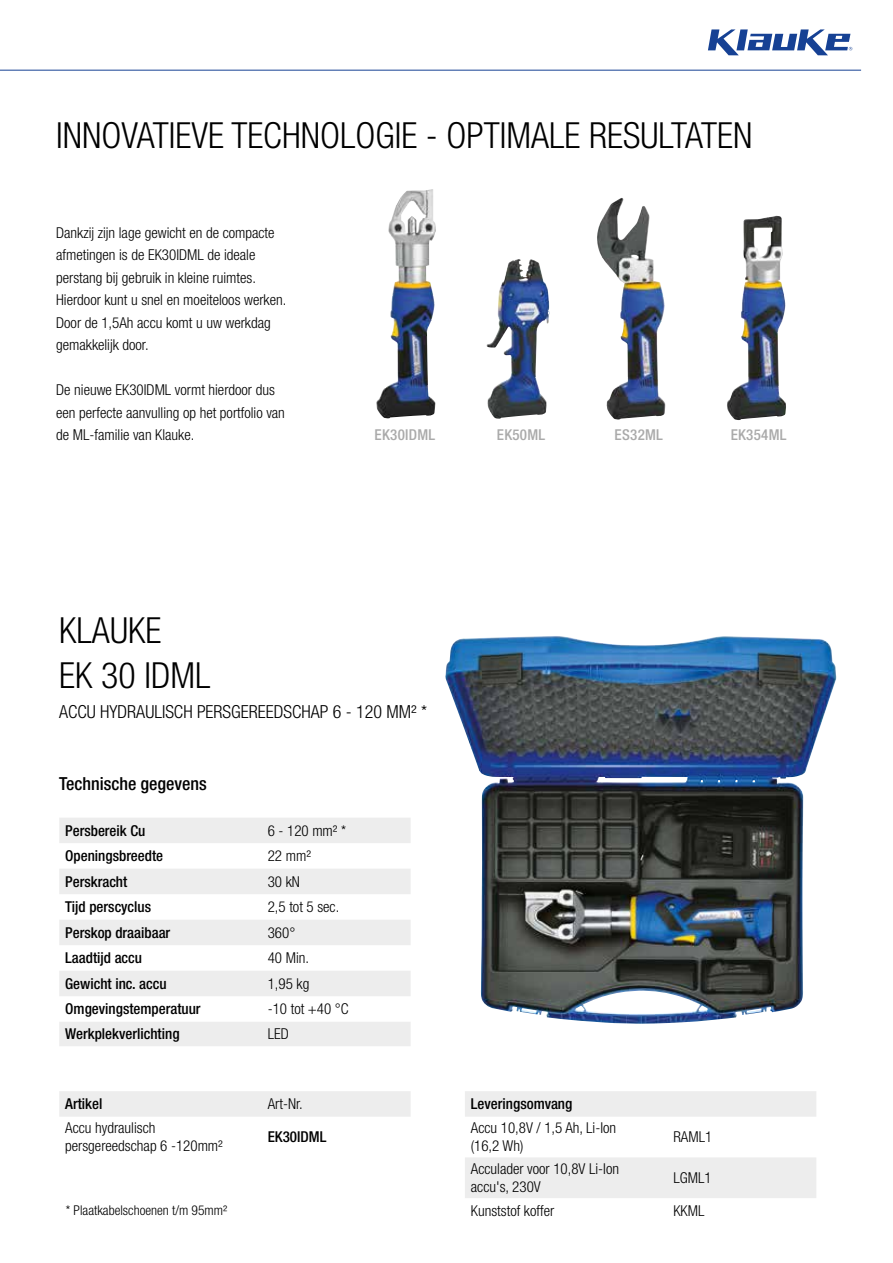
<style>
.page{position:relative;width:893px;height:1263px;background:#fff}
.page>*{position:absolute;margin:0;border:0;box-sizing:border-box;transform-origin:0 0}
.t1{font:300 condensed 36px/45px "Helvetica Neue LT Pro";color:#000}
.t2{font:300 condensed 18px "Helvetica Neue LT Pro";color:#000}
.t3{font:500 condensed 18px "Helvetica Neue LT Pro";color:#000}
.t4{font:300 condensed 15px/22.5px "Helvetica Neue LT Pro";color:#000}
.t5{font:500 condensed 15px/25.5px "Helvetica Neue LT Pro";color:#000}
.t6{font:500 condensed 15px "Helvetica Neue LT Pro";letter-spacing:.02em;color:#aaa}
.t7{font:300 condensed 13.5px "Helvetica Neue LT Pro";color:#000}
</style>
<div class="page">
<svg style="left:708px;top:29px;width:144px;height:26px"></svg>
<hr style="left:0;top:70px;width:861px;height:1px;background:#164194">
<img style="left:445px;top:636px;width:391px;height:388px">
<img style="left:487px;top:259px;width:63px;height:160px">
<img style="left:597px;top:198px;width:68px;height:222px">
<img style="left:727px;top:216px;width:59px;height:204px">
<img style="left:376px;top:189px;width:59px;height:229px">
<svg style="left:59px;top:818px;width:352px;height:228px;fill:#ededed"></svg>
<div style="left:59px;top:1091px;width:352px;height:26px;background:#ededed"></div>
<svg style="left:465px;top:1091px;width:351px;height:107px"></svg>
<h1 class="t1" style="left:56px;top:112px;width:698px">INNOVATIEVE TECHNOLOGIE - OPTIMALE RESULTATEN</h1>
<p class="t4" style="left:56px;top:221px;width:232px">Dankzij zijn lage gewicht en de compacte afmetingen is de EK30IDML de ideale perstang bij gebruik in kleine ruimtes.<br>Hierdoor kunt u snel en moeiteloos werken.<br>Door de 1,5Ah accu komt u uw werkdag gemakkelijk door.</p>
<p class="t4" style="left:56px;top:378px;width:230px">De nieuwe EK30IDML vormt hierdoor dus een perfecte aanvulling op het portfolio van de ML-familie van Klauke.</p>
<p class="t6" style="left:375px;top:426px;width:62px">EK30IDML</p>
<p class="t6" style="left:497px;top:426px;width:50px">EK50ML</p>
<p class="t6" style="left:615px;top:426px;width:50px">ES32ML</p>
<p class="t6" style="left:731px;top:426px;width:57px">EK354ML</p>
<h1 class="t1" style="left:59px;top:607px;width:153px">KLAUKE<br>EK 30 IDML</h1>
<p class="t2" style="left:59px;top:701px;width:369px">ACCU HYDRAULISCH PERSGEREEDSCHAP 6 - 120 MM² *</p>
<p class="t3" style="left:59px;top:772px;width:149px">Technische gegevens</p>
<p class="t5" style="left:65px;top:817px;width:137px">Persbereik Cu<br>Openingsbreedte<br>Perskracht<br>Tijd perscyclus<br>Perskop draaibaar<br>Laadtijd accu<br>Gewicht inc. accu<br>Omgevingstemperatuur<br>Werkplekverlichting</p>
<p class="t4" style="left:268px;top:817px;width:82px;line-height:25.5px">6 - 120 mm² *<br>22 mm²<br>30 kN<br>2,5 tot 5 sec.<br>360°<br>40 Min.<br>1,95 kg<br>-10 tot +40 °C</p>
<p class="t4" style="left:268px;top:1023px;width:23px">LED</p>
<p class="t5" style="left:65px;top:1091px;width:39px">Artikel</p>
<p class="t4" style="left:268px;top:1092px;width:36px">Art-Nr.</p>
<p class="t4" style="left:65px;top:1119px;width:159px;line-height:18px">Accu hydraulisch persgereedschap 6 -120mm²</p>
<p class="t5" style="left:268px;top:1124px;width:60px">EK30IDML</p>
<p class="t5" style="left:471px;top:1091px;width:103px">Leveringsomvang</p>
<p class="t4" style="left:471px;top:1119px;width:147px;line-height:18px">Accu 10,8V / 1,5 Ah, Li-Ion (16,2 Wh)</p>
<p class="t4" style="left:673px;top:1126px;width:40px">RAML1</p>
<p class="t4" style="left:471px;top:1160px;width:150px;line-height:18px">Acculader voor 10,8V Li-Ion accu's, 230V</p>
<p class="t4" style="left:673px;top:1166px;width:40px">LGML1</p>
<p class="t7" style="left:66px;top:1202px;width:163px">* Plaatkabelschoenen t/m 95mm²</p>
<p class="t4" style="left:471px;top:1199px;width:85px">Kunststof koffer</p>
<p class="t4" style="left:673px;top:1199px;width:33px">KKML</p>
</div>
